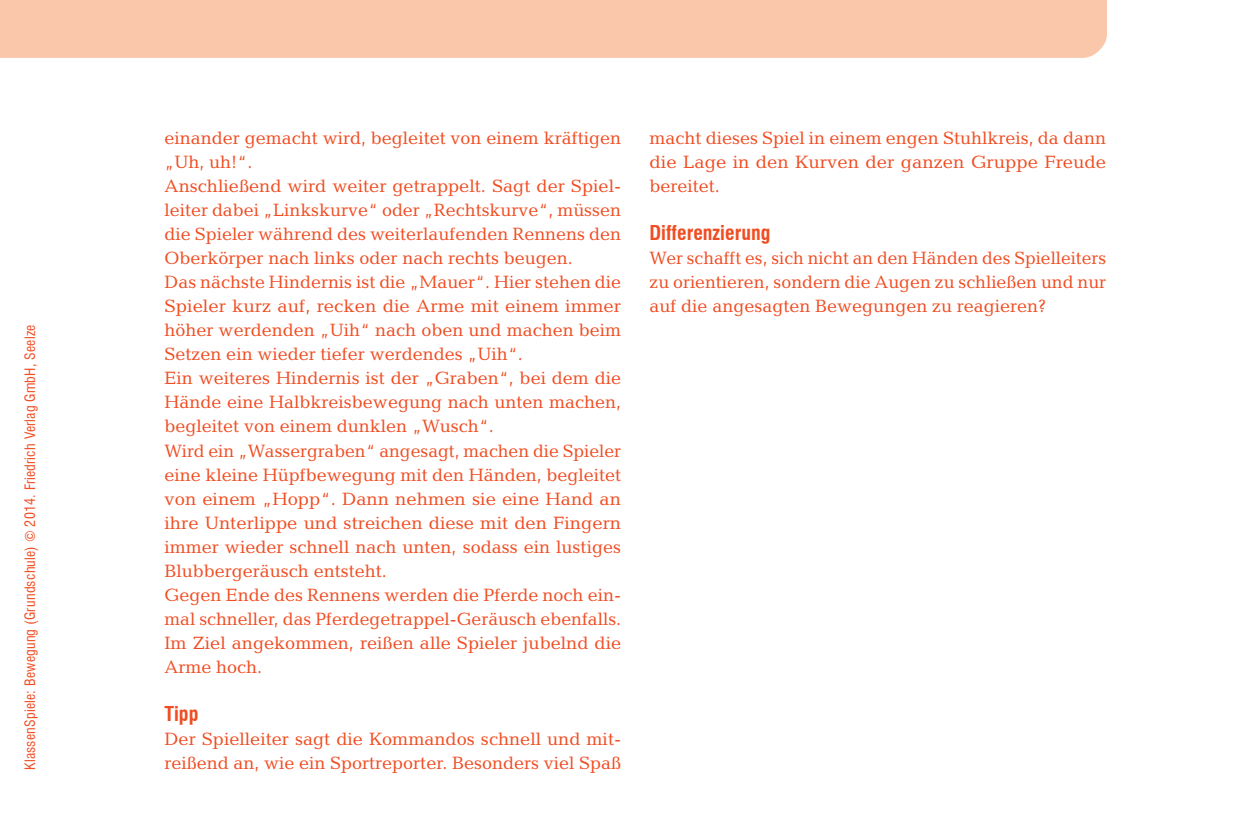
<style>
.page{position:relative;width:1248px;height:840px;background:#fff}
.page>*{position:absolute;margin:0;border:0;box-sizing:border-box;transform-origin:0 0}
.t1{font:700 condensed 20px "Swiss 721 BT";color:#f04d22}
.t2{font:18px/24px "Candida Std";color:#f04d22}
.t3{font:condensed 14px "Swiss 721 BT";letter-spacing:.015em;color:#f04d22}
</style>
<div class="page">
<div style="left:0;top:0;width:1107px;height:58px;background:#fbc7aa"></div>
<p class="t3" style="left:22px;top:769px;width:447px;rotate:-90deg">KlassenSpiele: Bewegung (Grundschule) © 2014. Friedrich Verlag GmbH, Seelze</p>
<p class="t2" style="left:164px;top:126px;width:458px">einander gemacht wird, begleitet von einem kräftigen „Uh, uh!“.<br>Anschließend wird weiter getrappelt. Sagt der Spiel&shy;leiter dabei „Linkskurve“ oder „Rechtskurve“, müssen die Spieler während des weiterlaufenden Rennens den Oberkörper nach links oder nach rechts beugen.<br>Das nächste Hindernis ist die „Mauer“. Hier stehen die Spieler kurz auf, recken die Arme mit einem immer höher werdenden „Uih“ nach oben und machen beim Setzen ein wieder tiefer werdendes „Uih“.<br>Ein weiteres Hindernis ist der „Graben“, bei dem die Hände eine Halbkreisbewegung nach unten machen, begleitet von einem dunklen „Wusch“.<br>Wird ein „Wassergraben“ angesagt, machen die Spieler eine kleine Hüpfbewegung mit den Händen, begleitet von einem „Hopp“. Dann nehmen sie eine Hand an ihre Unterlippe und streichen diese mit den Fingern immer wieder schnell nach unten, sodass ein lustiges Blubbergeräusch entsteht.<br>Gegen Ende des Rennens werden die Pferde noch ein&shy;mal schneller, das Pferdegetrappel-Geräusch ebenfalls.<br>Im Ziel angekommen, reißen alle Spieler jubelnd die Arme hoch.</p>
<p class="t1" style="left:164px;top:701px;width:35px">tipp</p>
<p class="t2" style="left:164px;top:726px;width:458px">Der Spielleiter sagt die Kommandos schnell und mit&shy;reißend an, wie ein Sportreporter. Besonders viel Spaß</p>
<p class="t2" style="left:649px;top:126px;width:458px;text-align:justify">macht dieses Spiel in einem engen Stuhlkreis, da dann die Lage in den Kurven der ganzen Gruppe Freude bereitet.</p>
<p class="t1" style="left:649px;top:221px;width:122px">Differenzierung</p>
<p class="t2" style="left:649px;top:246px;width:458px;text-align:justify">Wer schafft es, sich nicht an den Händen des Spielleiters zu orientieren, sondern die Augen zu schließen und nur auf die angesagten Bewegungen zu reagieren?</p>
</div>
